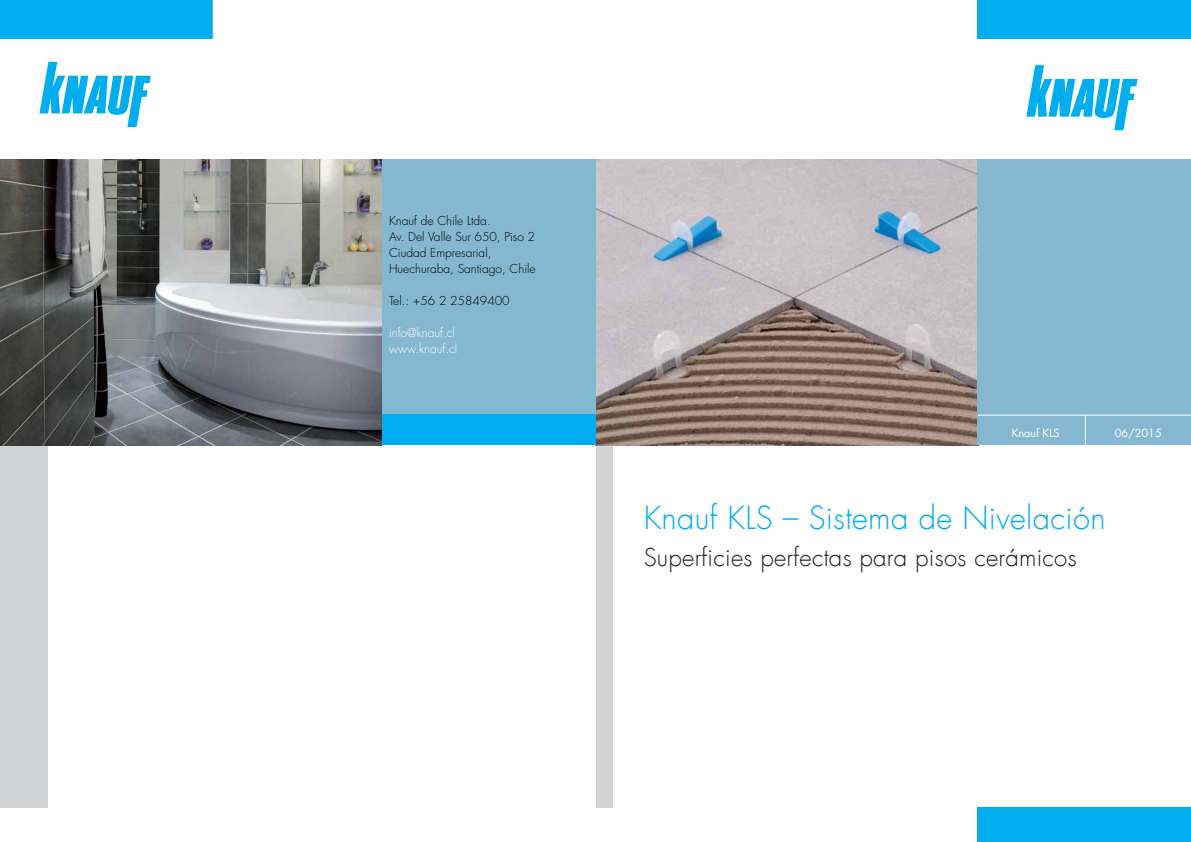
<style>
.page{position:relative;width:1191px;height:842px;background:#fff}
.page>*{position:absolute;margin:0;border:0;box-sizing:border-box;transform-origin:0 0}
.t1{font:300 31px "Futura LT";letter-spacing:.01em;color:#00aeef}
.t2{font:300 24px "Futura LT";letter-spacing:.01em;color:#231f20}
.t3{font:300 12px/16px "Futura";color:#010101}
.t4{font:300 12px/16px "Futura";color:#fff}
.t5{font:11px "Futura";color:#fff}
</style>
<div class="page">
<div style="left:595px;top:427px;width:17px;height:381px;background:#d1d3d4"></div>
<img style="left:596px;top:159px;width:381px;height:286px">
<div style="left:977px;top:159px;width:214px;height:286px;background:#85b8d0"></div>
<div style="left:977px;top:0;width:214px;height:39px;background:#00aeef"></div>
<div style="left:977px;top:808px;width:214px;height:34px;background:#00aeef"></div>
<hr style="left:1084px;top:415px;width:1px;height:37px;background:#fff">
<hr style="left:978px;top:415px;width:213px;height:1px;background:#fff">
<svg style="left:1026px;top:65px;width:111px;height:65px"></svg>
<div style="left:372px;top:159px;width:223px;height:267px;background:#83b8d0"></div>
<div style="left:372px;top:415px;width:223px;height:30px;background:#00aeef"></div>
<svg style="left:39px;top:62px;width:112px;height:65px"></svg>
<div style="left:0;top:433px;width:47px;height:375px;background:#d1d3d4"></div>
<img style="left:0;top:159px;width:382px;height:286px">
<div style="left:0;top:0;width:213px;height:39px;background:#00aeef"></div>
<p class="t3" style="left:389px;top:213px;width:148px">Knauf de Chile Ltda.<br>Av. Del Valle Sur 650, Piso 2<br>Ciudad Empresarial,<br>Huechuraba, Santiago, Chile</p>
<p class="t3" style="left:389px;top:293px;width:122px">Tel.: +56 2 25849400</p>
<p class="t4" style="left:389px;top:325px;width:70px">info@knauf.cl www.knauf.cl</p>
<p class="t5" style="left:1011px;top:425px;width:49px">Knauf KLS</p>
<p class="t5" style="left:1114px;top:426px;width:48px">06/2015</p>
<h1 class="t1" style="left:643px;top:498px;width:463px">Knauf KLS – Sistema de Nivelación</h1>
<h2 class="t2" style="left:643px;top:543px;width:434px">Superficies perfectas para pisos cerámicos</h2>
</div>
